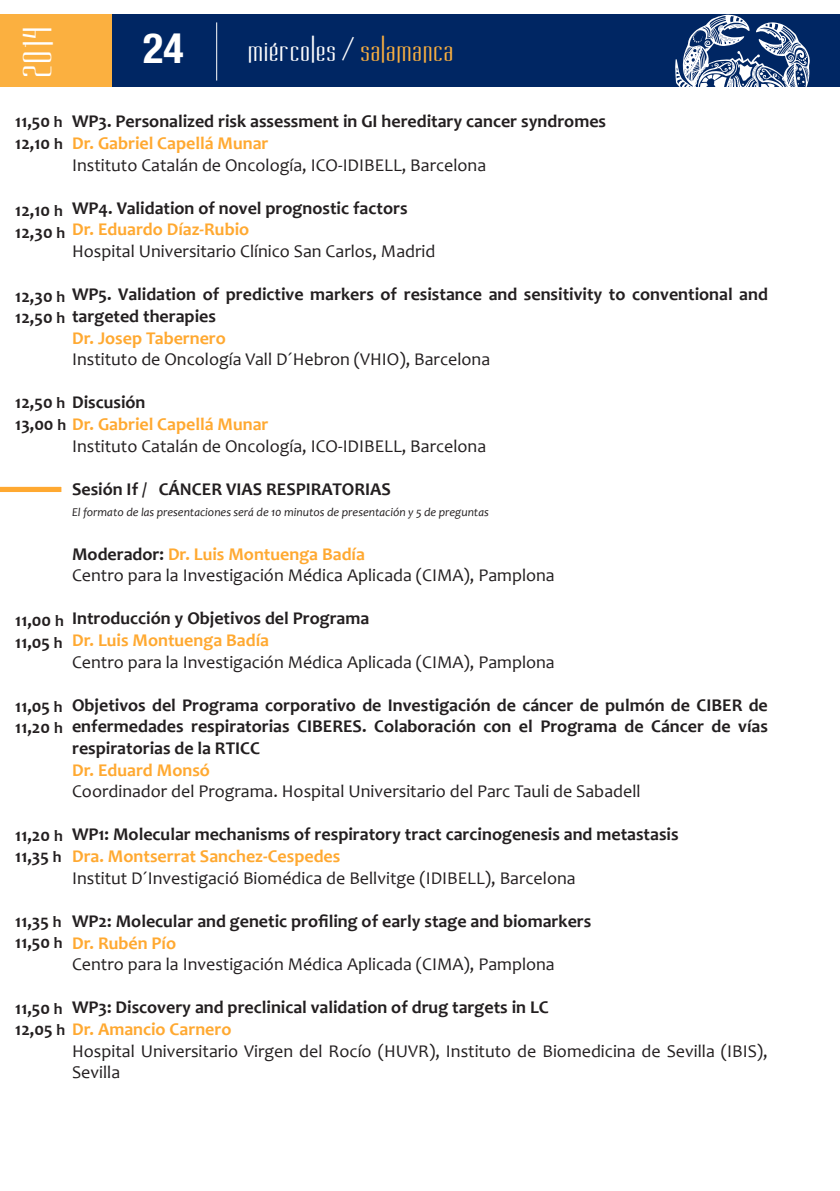
<style>
.page{position:relative;width:840px;height:1191px;background:#fff}
.page>*{position:absolute;margin:0;border:0;box-sizing:border-box;transform-origin:0 0}
.t1{font:48px "Long Cool Mother";color:#fff}
.t2{font:700 condensed 42px "Helvetica Neue";color:#fff}
.t3{font:36px "Long Cool Mother";letter-spacing:.05em;color:#fff}
.t4{font:700 18px/21.6px "Candara";color:#231f20;text-align:justify}
.t5{font:18px/21.6px "Candara";color:#231f20}
.t6{font:700 18px "Candara";color:#ffa931}
.t7{font:italic 12px "Candara";color:#231f20}
.s1{color:#fbb040}
.s2{font-size:16px}
.s3{color:#231f20}
.s4{font-size:16px;color:#231f20}
</style>
<div class="page">
<div style="left:0;top:15px;width:111px;height:72px;background:#fbb040"></div>
<div style="left:112px;top:15px;width:727px;height:72px;background:#002663"></div>
<hr style="left:216px;top:22px;width:1px;height:59px;background:#fff">
<svg style="left:675px;top:15px;width:134px;height:72px"></svg>
<svg style="left:0;top:486px;width:62px;height:6px"></svg>
<p class="t1" style="left:13px;top:77px;width:51px;rotate:-90deg">2014</p>
<p class="t3" style="left:248px;top:32px;width:206px">miércoles / <span class="s1">salamanca</span></p>
<p class="t2" style="left:143px;top:13px;width:42px">24</p>
<p class="t4" style="left:72px;top:111px;width:535px">WP3. Personalized risk assessment in GI hereditary cancer syndromes</p>
<p class="t6" style="left:72px;top:132px;width:198px">Dr. Gabriel Capellá Munar</p>
<p class="t5" style="left:72px;top:154px;width:415px">Instituto Catalán de Oncología, ICO-IDIBELL, Barcelona</p>
<p class="t4" style="left:72px;top:197px;width:337px">WP4. Validation of novel prognostic factors</p>
<p class="t6" style="left:72px;top:218px;width:178px">Dr. Eduardo Díaz-Rubio</p>
<p class="t5" style="left:72px;top:240px;width:364px">Hospital Universitario Clínico San Carlos, Madrid</p>
<p class="t4" style="left:15px;top:111px;width:49px">11,50 <span class="s2">h</span></p>
<p class="t4" style="left:15px;top:132px;width:49px">12,10 <span class="s2">h</span></p>
<p class="t4" style="left:15px;top:199px;width:49px">12,10 <span class="s2">h</span></p>
<p class="t4" style="left:15px;top:221px;width:51px">12,30 <span class="s2">h</span></p>
<p class="t4" style="left:15px;top:283px;width:753px">12,30 <sub>h</sub> WP5. Validation of predictive markers of resistance and sensitivity to conventional and</p>
<p class="t4" style="left:15px;top:305px;width:202px">12,50 <sub>h</sub> targeted therapies</p>
<p class="t6" style="left:72px;top:326px;width:155px">Dr. Josep Tabernero</p>
<p class="t5" style="left:72px;top:348px;width:419px">Instituto de Oncología Vall D´Hebron (VHIO), Barcelona</p>
<p class="t4" style="left:15px;top:391px;width:132px">12,50 <span class="s2">h</span> Discusión</p>
<p class="t6" style="left:15px;top:413px;width:254px"><span class="s3">13,00</span> <span class="s4">h</span> Dr. Gabriel Capellá Munar</p>
<p class="t5" style="left:72px;top:435px;width:415px">Instituto Catalán de Oncología, ICO-IDIBELL, Barcelona</p>
<p class="t4" style="left:72px;top:478px;width:320px">Sesión If / CÁNCER VIAS RESPIRATORIAS</p>
<p class="t7" style="left:72px;top:505px;width:418px">El formato de las presentaciones será de 10 minutos de presentación y 5 de preguntas</p>
<p class="t6" style="left:72px;top:542px;width:294px"><span class="s3">Moderador:</span> Dr. Luis Montuenga Badía</p>
<p class="t5" style="left:72px;top:564px;width:484px">Centro para la Investigación Médica Aplicada (CIMA), Pamplona</p>
<p class="t4" style="left:72px;top:607px;width:298px">Introducción y Objetivos del Programa</p>
<p class="t6" style="left:72px;top:629px;width:198px">Dr. Luis Montuenga Badía</p>
<p class="t5" style="left:72px;top:651px;width:484px">Centro para la Investigación Médica Aplicada (CIMA), Pamplona</p>
<p class="t4" style="left:72px;top:694px;width:697px">Objetivos del Programa corporativo de Investigación de cáncer de pulmón de CIBER de enfermedades respiratorias CIBERES. Colaboración con el Programa de Cáncer de vías respiratorias de la RTICC</p>
<p class="t6" style="left:72px;top:758px;width:139px">Dr. Eduard Monsó</p>
<p class="t5" style="left:72px;top:780px;width:569px">Coordinador del Programa. Hospital Universitario del Parc Tauli de Sabadell</p>
<p class="t4" style="left:72px;top:823px;width:607px">WP1: Molecular mechanisms of respiratory tract carcinogenesis and metastasis</p>
<p class="t6" style="left:72px;top:845px;width:270px">Dra. Montserrat Sanchez-Cespedes</p>
<p class="t5" style="left:72px;top:867px;width:505px">Institut D´Investigació Biomédica de Bellvitge (IDIBELL), Barcelona</p>
<p class="t4" style="left:72px;top:910px;width:520px">WP2: Molecular and genetic profiling of early stage and biomarkers</p>
<p class="t6" style="left:72px;top:931px;width:105px">Dr. Rubén Pío</p>
<p class="t5" style="left:72px;top:953px;width:484px">Centro para la Investigación Médica Aplicada (CIMA), Pamplona</p>
<p class="t4" style="left:72px;top:996px;width:478px">WP3: Discovery and preclinical validation of drug targets in LC</p>
<p class="t5" style="left:72px;top:1039px;width:696px">Hospital Universitario Virgen del Rocío (HUVR), Instituto de Biomedicina de Sevilla (IBIS),<br>Sevilla</p>
<p class="t4" style="left:15px;top:609px;width:50px">11,00 <span class="s2">h</span></p>
<p class="t4" style="left:15px;top:631px;width:49px">11,05 <span class="s2">h</span></p>
<p class="t4" style="left:15px;top:694px;width:49px">11,05 <span class="s2">h</span></p>
<p class="t4" style="left:15px;top:716px;width:49px">11,20 <span class="s2">h</span></p>
<p class="t4" style="left:15px;top:824px;width:49px">11,20 <span class="s2">h</span></p>
<p class="t4" style="left:15px;top:845px;width:48px">11,35 <span class="s2">h</span></p>
<p class="t4" style="left:15px;top:909px;width:48px">11,35 <span class="s2">h</span></p>
<p class="t4" style="left:15px;top:931px;width:49px">11,50 <span class="s2">h</span></p>
<p class="t4" style="left:15px;top:996px;width:49px">11,50 <span class="s2">h</span></p>
<p class="t6" style="left:15px;top:1017px;width:217px"><span class="s3">12,05</span> <span class="s4">h</span> Dr. Amancio Carnero</p>
</div>
